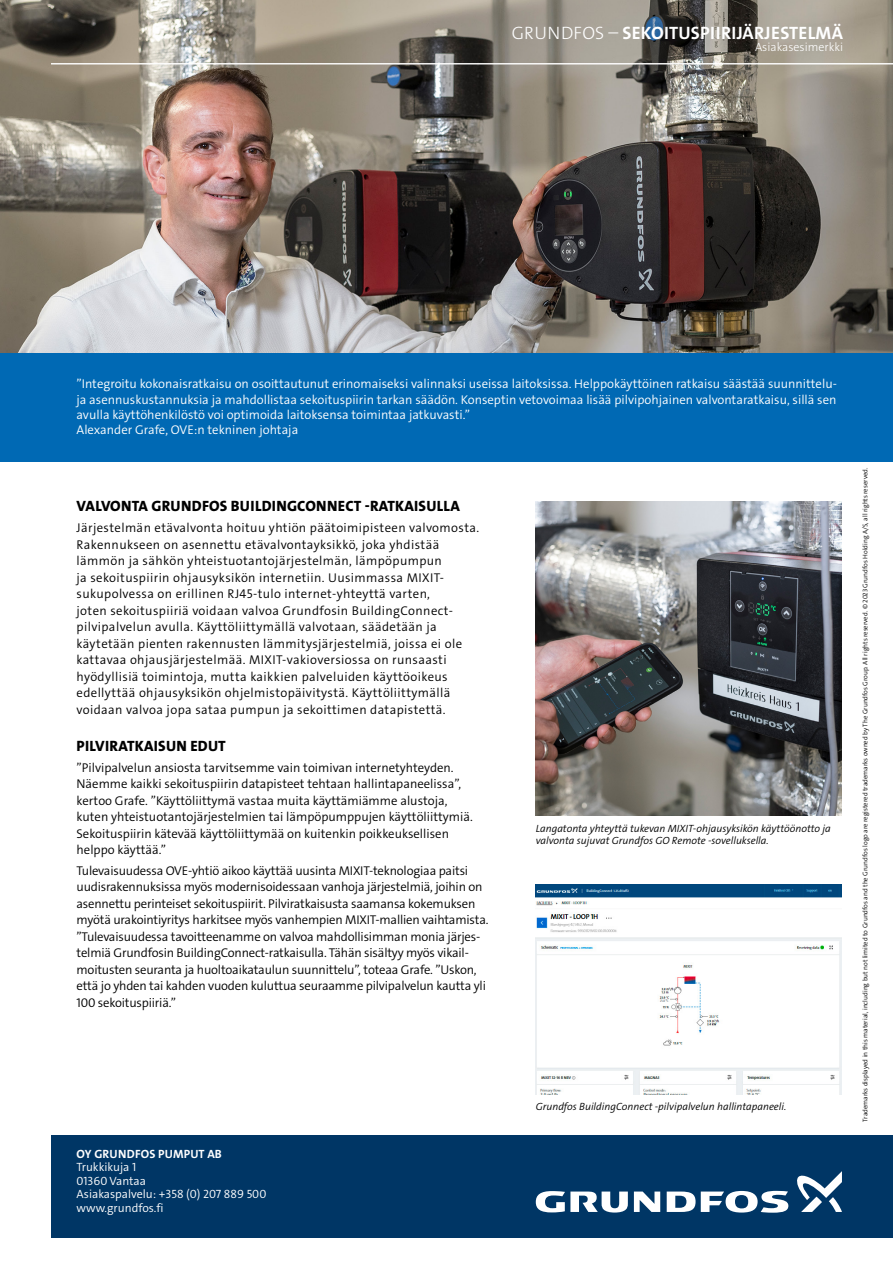
<style>
.page{position:relative;width:893px;height:1263px;background:#fff}
.page>*{position:absolute;margin:0;border:0;box-sizing:border-box;transform-origin:0 0}
.t1{font:18px "Grundfos The Sans V2 OT 7 B";letter-spacing:.015em;color:#fff}
.t2{font:15px "Grundfos The Sans V2 OT 8 XB";letter-spacing:.015em;color:#000}
.t3{font:12.75px/16.5px "Grundfos The Sans V2 OT 4 SL";color:#000}
.t4{font:12.75px/16.5px "Grundfos The Sans V2 OT 4 SL";letter-spacing:.03em;color:#000}
.t5{font:12.75px/15.3px "Grundfos The Sans V2 OT 4 SL";color:#fff}
.t6{font:12px/13.5px "Grundfos The Sans V2 OT 4 SL";color:#fff}
.t7{font:12px "Grundfos The Sans V2 OT 7 B";letter-spacing:.015em;color:#fff}
.t8{font:12px "Grundfos The Sans V2 OT 3 L";color:#fff}
.t9{font:10.5px/12px "Grundfos The Sans V2 OT 4 SL Italic";color:#000}
.t10{font:6.75px "Grundfos The Sans V2 OT 4 SL";color:#000}
.s1{font-family:"Grundfos The Sans V2 OT 3 L"}
</style>
<div class="page">
<img style="left:0;top:0;width:893px;height:353px">
<div style="left:51px;top:1135px;width:842px;height:102px;background:#003665"></div>
<svg style="left:634px;top:1191px;width:26px;height:21px"></svg>
<svg style="left:536px;top:1191px;width:92px;height:21px"></svg>
<svg style="left:667px;top:1191px;width:121px;height:22px"></svg>
<svg style="left:797px;top:1171px;width:45px;height:41px"></svg>
<div style="left:0;top:353px;width:893px;height:108px;background:#0069b4"></div>
<img style="left:536px;top:885px;width:306px;height:210px">
<img style="left:536px;top:502px;width:306px;height:313px">
<hr style="left:51px;top:63px;width:842px;height:1px;background:#fff">
<h1 class="t1" style="left:512px;top:21px;width:333px"><span class="s1">GRUNDFOS –</span> SEKOITUSPIIRIJÄRJESTELMÄ</h1>
<p class="t8" style="left:755px;top:39px;width:90px">Asiakasesimerkki</p>
<p class="t5" style="left:77px;top:376px;width:762px">”Integroitu kokonaisratkaisu on osoittautunut erinomaiseksi valinnaksi useissa laitoksissa. Helppokäyttöinen ratkaisu säästää suunnittelu‑ ja asennuskustannuksia ja mahdollistaa sekoituspiirin tarkan säädön. Konseptin vetovoimaa lisää pilvipohjainen valvontaratkaisu, sillä sen avulla käyttöhenkilöstö voi optimoida laitoksensa toimintaa jatkuvasti.”<br>Alexander Grafe, OVE:n tekninen johtaja</p>
<p class="t2" style="left:77px;top:497px;width:385px">VALVONTA GRUNDFOS BUILDINGCONNECT ‑RATKAISULLA</p>
<p class="t4" style="left:77px;top:520px;width:404px">Järjestelmän etävalvonta hoituu yhtiön päätoimipisteen valvomosta.<br>Rakennukseen on asennettu etävalvontayksikkö, joka yhdistää lämmön ja sähkön yhteistuotantojärjestelmän, lämpöpumpun<br>ja sekoituspiirin ohjausyksikön internetiin. Uusimmassa MIXIT&shy;sukupolvessa on erillinen RJ45-tulo internet-yhteyttä varten,<br>joten sekoituspiiriä voidaan valvoa Grundfosin BuildingConnect&shy;pilvipalvelun avulla. Käyttöliittymällä valvotaan, säädetään ja käytetään pienten rakennusten lämmitysjärjestelmiä, joissa ei ole kattavaa ohjausjärjestelmää. MIXIT-vakioversiossa on runsaasti hyödyllisiä toimintoja, mutta kaikkien palveluiden käyttöoikeus edellyttää ohjausyksikön ohjelmistopäivitystä. Käyttöliittymällä voidaan valvoa jopa sataa pumpun ja sekoittimen datapistettä.</p>
<p class="t2" style="left:77px;top:736px;width:151px">PILVIRATKAISUN EDUT</p>
<p class="t3" style="left:77px;top:759px;width:398px">”Pilvipalvelun ansiosta tarvitsemme vain toimivan internetyhteyden.<br>Näemme kaikki sekoituspiirin datapisteet tehtaan hallintapaneelissa”, kertoo Grafe. ”Käyttöliittymä vastaa muita käyttämiämme alustoja, kuten yhteistuotantojärjestelmien tai lämpöpumppujen käyttöliittymiä.<br>Sekoituspiirin kätevää käyttöliittymää on kuitenkin poikkeuksellisen helppo käyttää.”</p>
<p class="t3" style="left:77px;top:862px;width:413px">Tulevaisuudessa OVE-yhtiö aikoo käyttää uusinta MIXIT-teknologiaa paitsi uudisrakennuksissa myös modernisoidessaan vanhoja järjestelmiä, joihin on asennettu perinteiset sekoituspiirit. Pilviratkaisusta saamansa kokemuksen myötä urakointiyritys harkitsee myös vanhempien MIXIT-mallien vaihtamista. ”Tulevaisuudessa tavoitteenamme on valvoa mahdollisimman monia järjes‑ telmiä Grundfosin BuildingConnect-ratkaisulla. Tähän sisältyy myös vikail‑ moitusten seuranta ja huoltoaikataulun suunnittelu”, toteaa Grafe. ”Uskon, että jo yhden tai kahden vuoden kuluttua seuraamme pilvipalvelun kautta yli 100 sekoituspiiriä.”</p>
<p class="t7" style="left:77px;top:1146px;width:147px">OY GRUNDFOS PUMPUT AB</p>
<p class="t6" style="left:77px;top:1161px;width:191px">Trukkikuja 1<br>01360 Vantaa<br>Asiakaspalvelu: +358 (0) 207 889 500 www.grundfos.fi</p>
<p class="t9" style="left:536px;top:823px;width:297px">Langatonta yhteyttä tukevan MIXIT-ohjausyksikön käyttöönotto ja valvonta sujuvat Grundfos GO Remote ‑sovelluksella.</p>
<p class="t9" style="left:536px;top:1100px;width:252px">Grundfos BuildingConnect ‑pilvipalvelun hallintapaneeli.</p>
<p class="t10" style="left:861px;top:1122px;width:656px;rotate:-90deg">Trademarks displayed in this material, including but not limited to Grundfos and the Grundfos logo are registered trademarks owned by The Grundfos Group. All rights reserved. © 2023 Grundfos Holding A/S, all rights reserved.</p>
</div>
